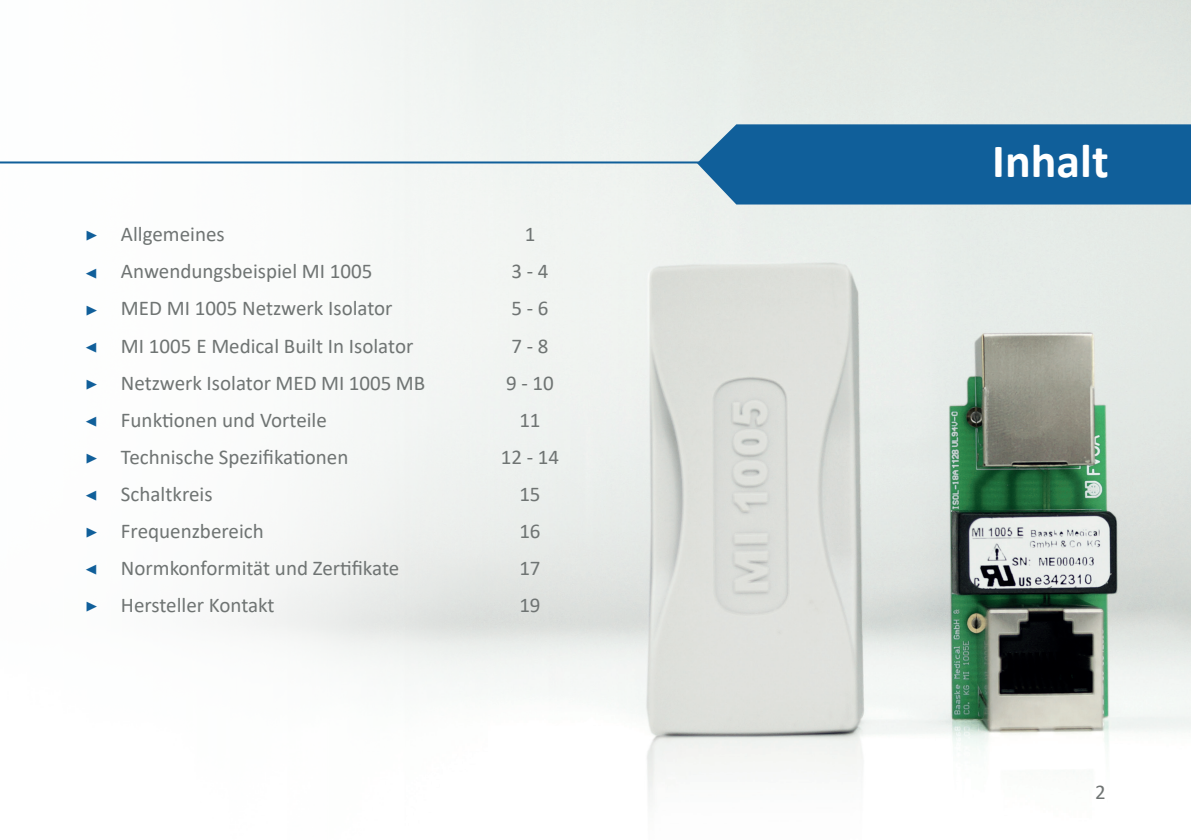
<style>
.page{position:relative;width:1191px;height:840px;background:#fff}
.page>*{position:absolute;margin:0;border:0;box-sizing:border-box;transform-origin:0 0}
.t1{font:700 48px "Calibri";color:#fff}
.t2{font:21px "Calibri";color:#6f7473}
.Absatzformat_1{font:21px "Minion Pro";color:#105f9a}
</style>
<div class="page">
<img style="left:0;top:0;width:1191px;height:801px">
<hr style="left:0;top:161px;width:717px;height:2px;background:#105f9a">
<div style="left:697px;top:124px;width:494px;height:80px;background:#105f9a"></div>
<p class="Absatzformat_1" style="left:85px;top:220px;width:14px">▶</p>
<p class="Absatzformat_1" style="left:85px;top:257px;width:14px">◀</p>
<p class="Absatzformat_1" style="left:85px;top:294px;width:14px">▶</p>
<p class="Absatzformat_1" style="left:85px;top:331px;width:14px">◀</p>
<p class="Absatzformat_1" style="left:85px;top:368px;width:14px">▶</p>
<p class="Absatzformat_1" style="left:85px;top:405px;width:14px">◀</p>
<p class="Absatzformat_1" style="left:85px;top:442px;width:14px">▶</p>
<p class="Absatzformat_1" style="left:85px;top:479px;width:14px">◀</p>
<p class="Absatzformat_1" style="left:85px;top:516px;width:14px">▶</p>
<p class="Absatzformat_1" style="left:85px;top:553px;width:14px">◀</p>
<p class="Absatzformat_1" style="left:85px;top:590px;width:14px">▶</p>
<p class="t2" style="left:121px;top:220px;width:105px">Allgemeines</p>
<p class="t2" style="left:121px;top:257px;width:253px">Anwendungsbeispiel MI 1005</p>
<p class="t2" style="left:121px;top:294px;width:273px">MED MI 1005 Netzwerk Isolator</p>
<p class="t2" style="left:121px;top:331px;width:294px">MI 1005 E Medical Built In Isolator</p>
<p class="t2" style="left:121px;top:368px;width:306px">Netzwerk Isolator MED MI 1005 MB</p>
<p class="t2" style="left:121px;top:405px;width:207px">Funktionen und Vorteile</p>
<p class="t2" style="left:121px;top:442px;width:229px">Technische Spezifikationen</p>
<p class="t2" style="left:121px;top:479px;width:93px">Schaltkreis</p>
<p class="t2" style="left:121px;top:516px;width:144px">Frequenzbereich</p>
<p class="t2" style="left:121px;top:553px;width:280px">Normkonformität und Zertifikate</p>
<p class="t2" style="left:121px;top:590px;width:155px">Hersteller Kontakt</p>
<p class="t2" style="left:524px;top:220px;width:12px">1</p>
<p class="t2" style="left:511px;top:257px;width:39px">3 - 4</p>
<p class="t2" style="left:511px;top:294px;width:39px">5 - 6</p>
<p class="t2" style="left:511px;top:331px;width:39px">7 - 8</p>
<p class="t2" style="left:506px;top:368px;width:49px">9 - 10</p>
<p class="t2" style="left:519px;top:405px;width:23px">11</p>
<p class="t2" style="left:501px;top:442px;width:60px">12 - 14</p>
<p class="t2" style="left:519px;top:479px;width:23px">15</p>
<p class="t2" style="left:519px;top:516px;width:23px">16</p>
<p class="t2" style="left:519px;top:553px;width:23px">17</p>
<p class="t2" style="left:519px;top:590px;width:23px">19</p>
<p class="t1" style="left:992px;top:126px;width:118px">Inhalt</p>
<p class="t2" style="left:1095px;top:777px;width:12px">2</p>
</div>
